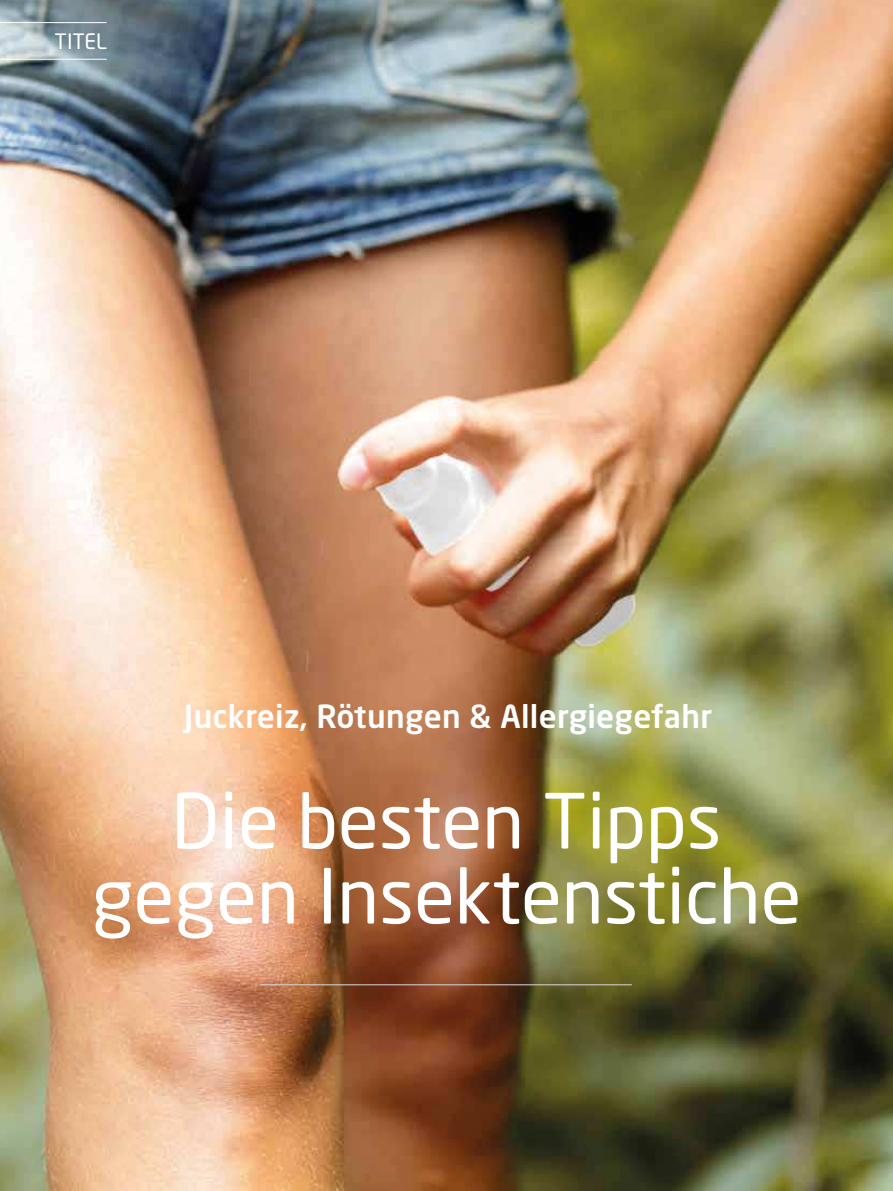
<style>
.page{position:relative;width:893px;height:1191px;background:#fff}
.page>*{position:absolute;margin:0;border:0;box-sizing:border-box;transform-origin:0 0}
.t1{font:75px/75px "Neo Sans Std";color:#fff;text-align:center}
.t2{font:31.5px "Neo Sans Std Medium TR";letter-spacing:.01em;color:#fff}
.t3{font:21px "Neo Sans Std";color:#fff}
</style>
<div class="page">
<img style="left:0;top:0;width:893px;height:1191px">
<hr style="left:0;top:59px;width:107px;height:1px;background:#fff">
<hr style="left:0;top:22px;width:107px;height:1px;background:#fff">
<hr style="left:260px;top:984px;width:372px;height:1px;background:#d9d9d9">
<p class="t3" style="left:55px;top:33px;width:54px">TITEL</p>
<p class="t2" style="left:184px;top:703px;width:529px">Juckreiz, Rötungen &amp; Allergiegefahr</p>
<p class="t1" style="left:92px;top:790px;width:711px">Die besten Tipps gegen Insektenstiche</p>
</div>
